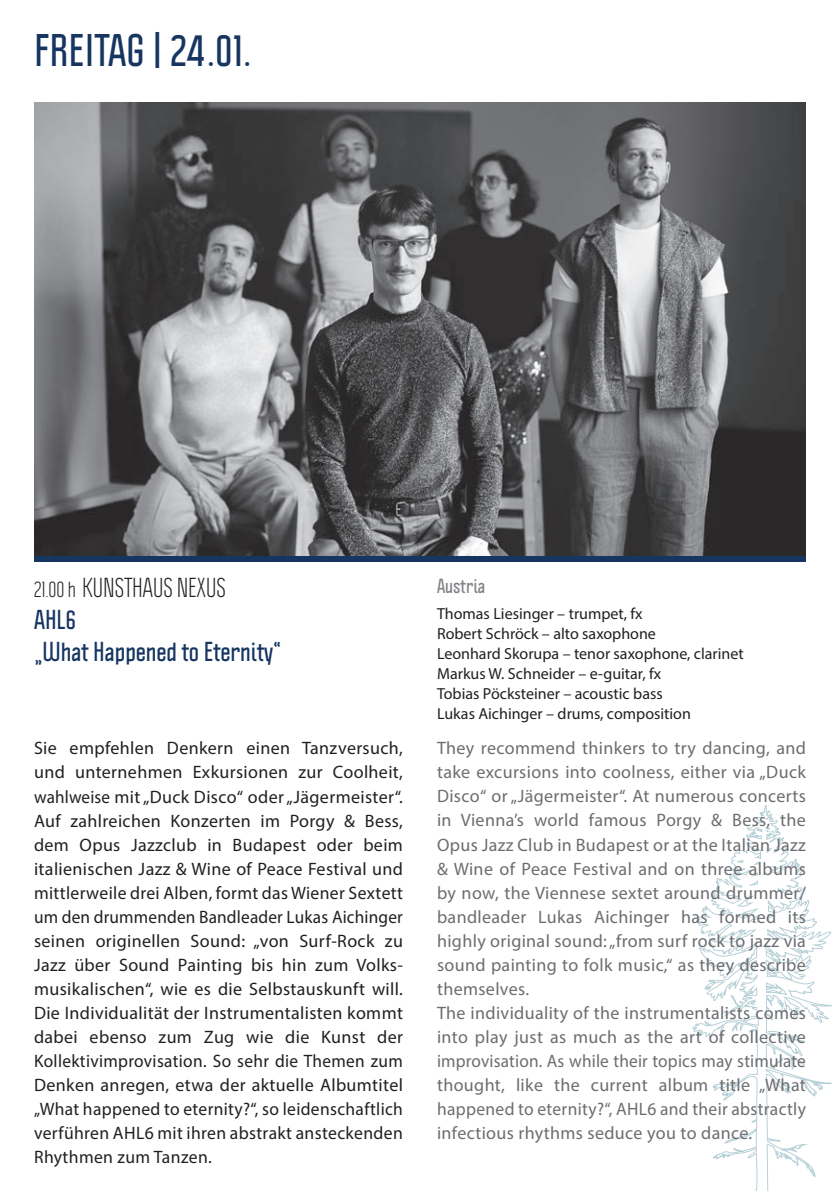
<style>
.page{position:relative;width:840px;height:1191px;background:#fff}
.page>*{position:absolute;margin:0;border:0;box-sizing:border-box;transform-origin:0 0}
.t1{font:700 condensed 40px "Politica";color:#163561}
.t2{font:700 condensed 24px/32px "Politica";color:#163561}
.t3{font:18px/24px "Myriad Pro";letter-spacing:.02em;color:#231f20;text-align:justify}
.t4{font:18px/24px "Myriad Pro";letter-spacing:.02em;color:#6c6d70}
.t5{font:700 condensed 18px "Politica";color:#808285}
.t6{font:16px/20px "Myriad Pro";color:#231f20}
.s1{font-weight:400;font-stretch:normal;font-size:20px;color:#231f20}
.s2{font-weight:400;font-stretch:normal;color:#231f20}
</style>
<div class="page">
<svg style="left:692px;top:805px;width:138px;height:386px"></svg>
<img style="left:34px;top:102px;width:771px;height:454px">
<div style="left:34px;top:556px;width:771px;height:5px;background:#163561"></div>
<h1 class="t1" style="left:34px;top:20px;width:219px">FREITAG | 24.01.</h1>
<h2 class="t2" style="left:34px;top:570px;width:249px"><span class="s1">21.00 h</span> <span class="s2">KUNSTHAUS NEXUS<br></span>AHL6<br>„What Happened to Eternity“</h2>
<p class="t5" style="left:437px;top:572px;width:50px">Austria</p>
<p class="t6" style="left:437px;top:603px;width:308px">Thomas Liesinger – trumpet, fx<br>Robert Schröck – alto saxophone<br>Leonhard Skorupa – tenor saxophone, clarinet Markus W. Schneider – e-guitar, fx<br>Tobias Pöcksteiner – acoustic bass<br>Lukas Aichinger – drums, composition</p>
<p class="t3" style="left:34px;top:736px;width:370px">Sie empfehlen Denkern einen Tanzversuch, und unternehmen Exkursionen zur Coolheit, wahlweise mit „Duck Disco“ oder „Jägermeister“.<br>Auf zahlreichen Konzerten im Porgy &amp; Bess, dem Opus Jazzclub in Budapest oder beim italienischen Jazz &amp; Wine of Peace Festival und mittlerweile drei Alben, formt das Wiener Sextett um den drummenden Bandleader Lukas Aichinger seinen originellen Sound: „von Surf-Rock zu Jazz über Sound Painting bis hin zum Volks&shy;musikalischen“, wie es die Selbstauskunft will.<br>Die Individualität der Instrumentalisten kommt dabei ebenso zum Zug wie die Kunst der Kollektivimprovisation. So sehr die Themen zum Denken anregen, etwa der aktuelle Albumtitel „What happened to eternity?“, so leidenschaftlich verführen AHL6 mit ihren abstrakt ansteckenden Rhythmen zum Tanzen.</p>
<p class="t4" style="left:437px;top:736px;width:370px">They recommend thinkers to try dancing, and take excursions into coolness, either via „Duck Disco“ or „Jägermeister“. At numerous concerts in Vienna’s world famous Porgy &amp; Bess, the Opus Jazz Club in Budapest or at the Italian Jazz &amp; Wine of Peace Festival and on three albums by now, the Viennese sextet around drummer/ bandleader Lukas Aichinger has formed its highly original sound: „from surf rock to jazz via sound painting to folk music,“ as they describe themselves.<br>The individuality of the instrumentalists comes into play just as much as the art of collective improvisation. As while their topics may stimulate thought, like the current album title „What happened to eternity?“, AHL6 and their abstractly infectious rhythms seduce you to dance.</p>
</div>
